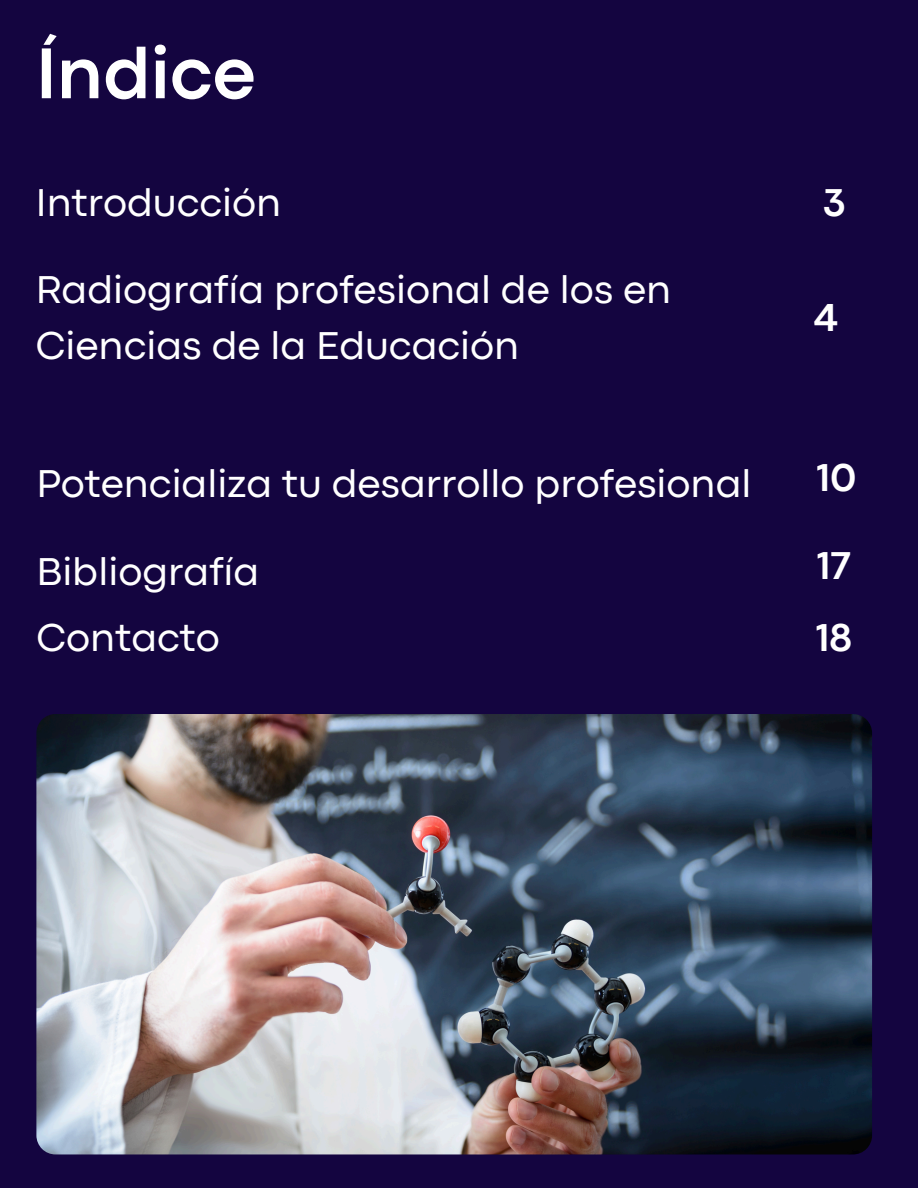
<style>
.page{position:relative;width:918px;height:1188px;background:#140540}
.page>*{position:absolute;margin:0;border:0;box-sizing:border-box;transform-origin:0 0}
.t1{font:700 75px "Codec Pro";color:#fff}
.t2{font:40.5px/56.2px "Codec Pro";color:#fff}
.t3{font:700 40.5px "Codec Pro";color:#fff}
</style>
<div class="page">
<img style="left:36px;top:714px;width:836px;height:440px">
<p class="t1" style="left:36px;top:47px;width:221px">Índice</p>
<p class="t2" style="left:36px;top:177px;width:247px">Introducción</p>
<p class="t2" style="left:36px;top:265px;width:637px">Radiografía profesional de los en<br>Ciencias de la Educación</p>
<p class="t2" style="left:36px;top:459px;width:717px">Potencializa tu desarrollo profesional</p>
<p class="t2" style="left:36px;top:546px;width:224px">Bibliografía</p>
<p class="t2" style="left:36px;top:613px;width:185px">Contacto</p>
<p class="t3" style="left:823px;top:188px;width:24px">3</p>
<p class="t3" style="left:814px;top:304px;width:25px">4</p>
<p class="t3" style="left:817px;top:463px;width:41px">10</p>
<p class="t3" style="left:817px;top:551px;width:36px">17</p>
<p class="t3" style="left:816px;top:623px;width:38px">18</p>
</div>
